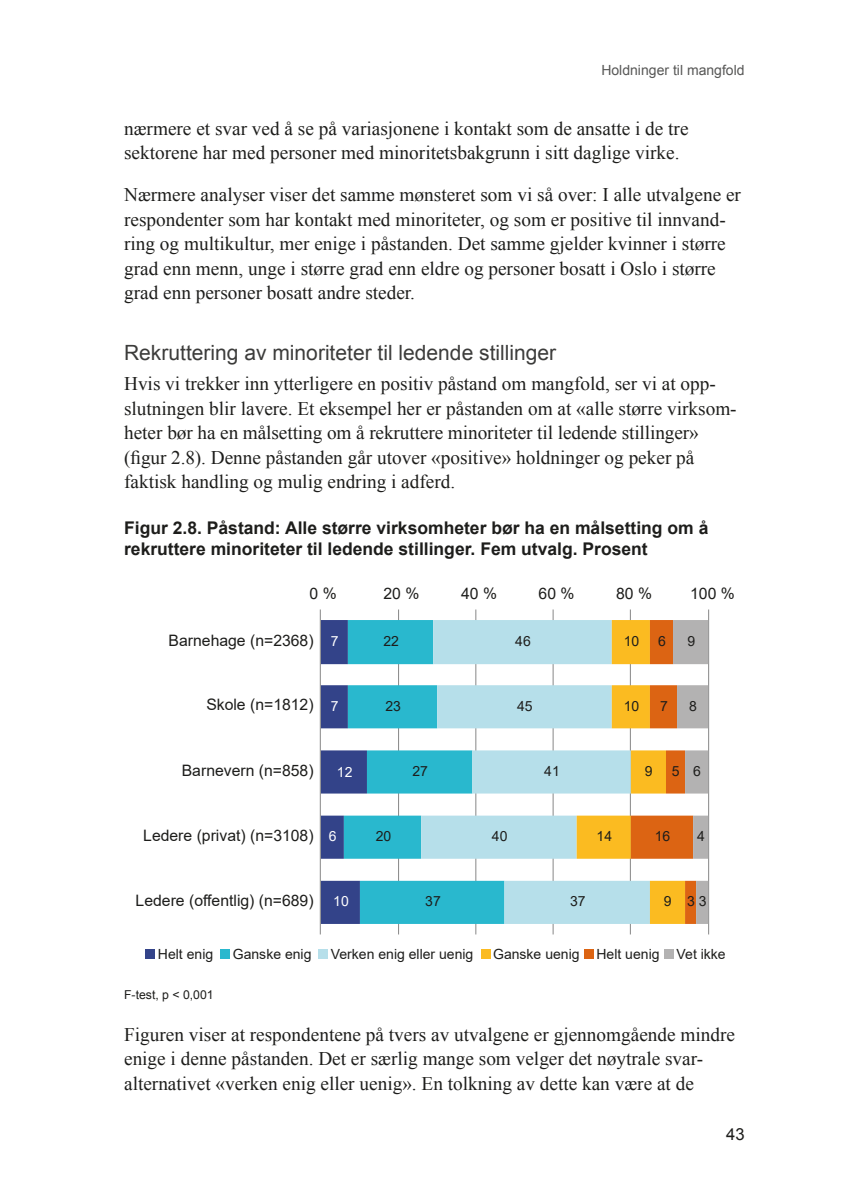
<style>
.page{position:relative;width:844px;height:1191px;background:#fff}
.page>*{position:absolute;margin:0;border:0;box-sizing:border-box;transform-origin:0 0}
.H3_Heading{font:21px "Arial";color:#3c3c3b}
.Brtekst{font:19.25px/24.5px "Times New Roman";color:#1d1d1b}
.Figurtittel{font:700 17.5px/21px "Arial";color:#1d1d1b}
.t1{font:16.62px "Arial";color:#1d1d1b}
.t2{font:15.75px "Arial";color:#1d1d1b}
.t3{font:14px "Arial";color:#1d1d1b}
.t4{font:14px "Arial";color:#575756}
.t5{font:14px "Arial";color:#fff}
.Tabell_Fotnote_space{font:12.25px "Arial";color:#1d1d1b}
</style>
<div class="page">
<hr style="left:398px;top:609px;width:1px;height:325px;background:#878787">
<hr style="left:475px;top:609px;width:1px;height:325px;background:#878787">
<hr style="left:552px;top:609px;width:1px;height:325px;background:#878787">
<hr style="left:630px;top:609px;width:1px;height:325px;background:#878787">
<hr style="left:708px;top:609px;width:1px;height:325px;background:#878787">
<svg style="left:321px;top:620px;width:23px;height:304px"></svg>
<svg style="left:344px;top:620px;width:77px;height:304px;fill:#29b8ce"></svg>
<svg style="left:421px;top:620px;width:155px;height:304px;fill:#b6dfea"></svg>
<svg style="left:576px;top:620px;width:132px;height:304px"></svg>
<hr style="left:320px;top:609px;width:1px;height:325px;background:#878787">
<div style="left:145px;top:949px;width:10px;height:10px;background:#334389"></div>
<div style="left:220px;top:949px;width:10px;height:10px;background:#29b8ce"></div>
<div style="left:318px;top:949px;width:10px;height:10px;background:#b6dfea"></div>
<div style="left:480px;top:949px;width:10px;height:10px;background:#fbbb21"></div>
<div style="left:584px;top:949px;width:10px;height:10px;background:#dc6413"></div>
<div style="left:663px;top:949px;width:10px;height:10px;background:#b3b2b2"></div>
<p class="t4" style="left:601px;top:61px;width:145px">Holdninger til mangfold</p>
<p class="Brtekst" style="left:124px;top:116px;width:566px">nærmere et svar ved å se på variasjonene i kontakt som de ansatte i de tre sektorene har med personer med minoritetsbakgrunn i sitt daglige virke.</p>
<p class="Brtekst" style="left:124px;top:182px;width:618px">Nærmere analyser viser det samme mønsteret som vi så over: I alle utvalgene er respondenter som har kontakt med minoriteter, og som er positive til innvand&shy;ring og multikultur, mer enige i påstanden. Det samme gjelder kvinner i større grad enn menn, unge i større grad enn eldre og personer bosatt i Oslo i større grad enn personer bosatt andre steder.</p>
<h3 class="H3_Heading" style="left:124px;top:339px;width:433px">Rekruttering av minoriteter til ledende stillinger</h3>
<p class="Brtekst" style="left:124px;top:371px;width:614px">Hvis vi trekker inn ytterligere en positiv påstand om mangfold, ser vi at opp&shy;slutningen blir lavere. Et eksempel her er påstanden om at «alle større virksom&shy;heter bør ha en målsetting om å rekruttere minoriteter til ledende stillinger» (figur 2.8). Denne påstanden går utover «positive» holdninger og peker på faktisk handling og mulig endring i adferd.</p>
<p class="Figurtittel" style="left:124px;top:518px;width:585px">Figur 2.8. Påstand: Alle større virksomheter bør ha en målsetting om å rekruttere minoriteter til ledende stillinger. Fem utvalg. Prosent</p>
<p class="t2" style="left:309px;top:582px;width:29px">0 %</p>
<p class="t2" style="left:383px;top:582px;width:37px">20 %</p>
<p class="t2" style="left:461px;top:582px;width:37px">40 %</p>
<p class="t2" style="left:538px;top:582px;width:37px">60 %</p>
<p class="t2" style="left:616px;top:582px;width:37px">80 %</p>
<p class="t2" style="left:690px;top:582px;width:46px">100 %</p>
<p class="t2" style="left:168px;top:629px;width:146px">Barnehage (n=2368)</p>
<p class="t3" style="left:687px;top:631px;width:9px">9</p>
<p class="t3" style="left:658px;top:631px;width:9px">6</p>
<p class="t3" style="left:623px;top:631px;width:17px">10</p>
<p class="t3" style="left:515px;top:631px;width:17px">46</p>
<p class="t3" style="left:383px;top:631px;width:17px">22</p>
<p class="t5" style="left:330px;top:631px;width:9px">7</p>
<p class="t2" style="left:206px;top:694px;width:109px">Skole (n=1812)</p>
<p class="t5" style="left:330px;top:696px;width:9px">7</p>
<p class="t3" style="left:385px;top:696px;width:17px">23</p>
<p class="t3" style="left:517px;top:696px;width:17px">45</p>
<p class="t3" style="left:623px;top:696px;width:17px">10</p>
<p class="t3" style="left:660px;top:696px;width:9px">7</p>
<p class="t3" style="left:689px;top:696px;width:9px">8</p>
<p class="t2" style="left:182px;top:759px;width:133px">Barnevern (n=858)</p>
<p class="t5" style="left:337px;top:762px;width:17px">12</p>
<p class="t3" style="left:412px;top:762px;width:17px">27</p>
<p class="t3" style="left:544px;top:762px;width:17px">41</p>
<p class="t3" style="left:644px;top:762px;width:9px">9</p>
<p class="t3" style="left:671px;top:762px;width:9px">5</p>
<p class="t3" style="left:693px;top:762px;width:9px">6</p>
<p class="t2" style="left:143px;top:824px;width:172px">Ledere (privat) (n=3108)</p>
<p class="t5" style="left:329px;top:826px;width:9px">6</p>
<p class="t3" style="left:375px;top:826px;width:17px">20</p>
<p class="t3" style="left:492px;top:826px;width:17px">40</p>
<p class="t3" style="left:596px;top:826px;width:17px">14</p>
<p class="t3" style="left:654px;top:826px;width:17px">16</p>
<p class="t3" style="left:697px;top:826px;width:9px">4</p>
<p class="t2" style="left:136px;top:889px;width:179px">Ledere (offentlig) (n=689)</p>
<p class="t3" style="left:158px;top:944px;width:57px">Helt enig</p>
<p class="t3" style="left:233px;top:944px;width:80px">Ganske enig</p>
<p class="t3" style="left:331px;top:944px;width:144px">Verken enig eller uenig</p>
<p class="t3" style="left:493px;top:944px;width:234px">Ganske uenig Helt uenig Vet ikke</p>
<p class="Tabell_Fotnote_space" style="left:124px;top:986px;width:91px">F-test, p &lt; 0,001</p>
<p class="Brtekst" style="left:124px;top:1021px;width:612px">Figuren viser at respondentene på tvers av utvalgene er gjennomgående mindre enige i denne påstanden. Det er særlig mange som velger det nøytrale svar&shy;alternativet «verken enig eller uenig». En tolkning av dette kan være at de</p>
<p class="t3" style="left:687px;top:891px;width:21px">3 3</p>
<p class="t3" style="left:663px;top:891px;width:9px">9</p>
<p class="t3" style="left:570px;top:891px;width:17px">37</p>
<p class="t3" style="left:425px;top:891px;width:17px">37</p>
<p class="t5" style="left:333px;top:891px;width:17px">10</p>
<p class="t1" style="left:726px;top:1123px;width:20px">43</p>
</div>
